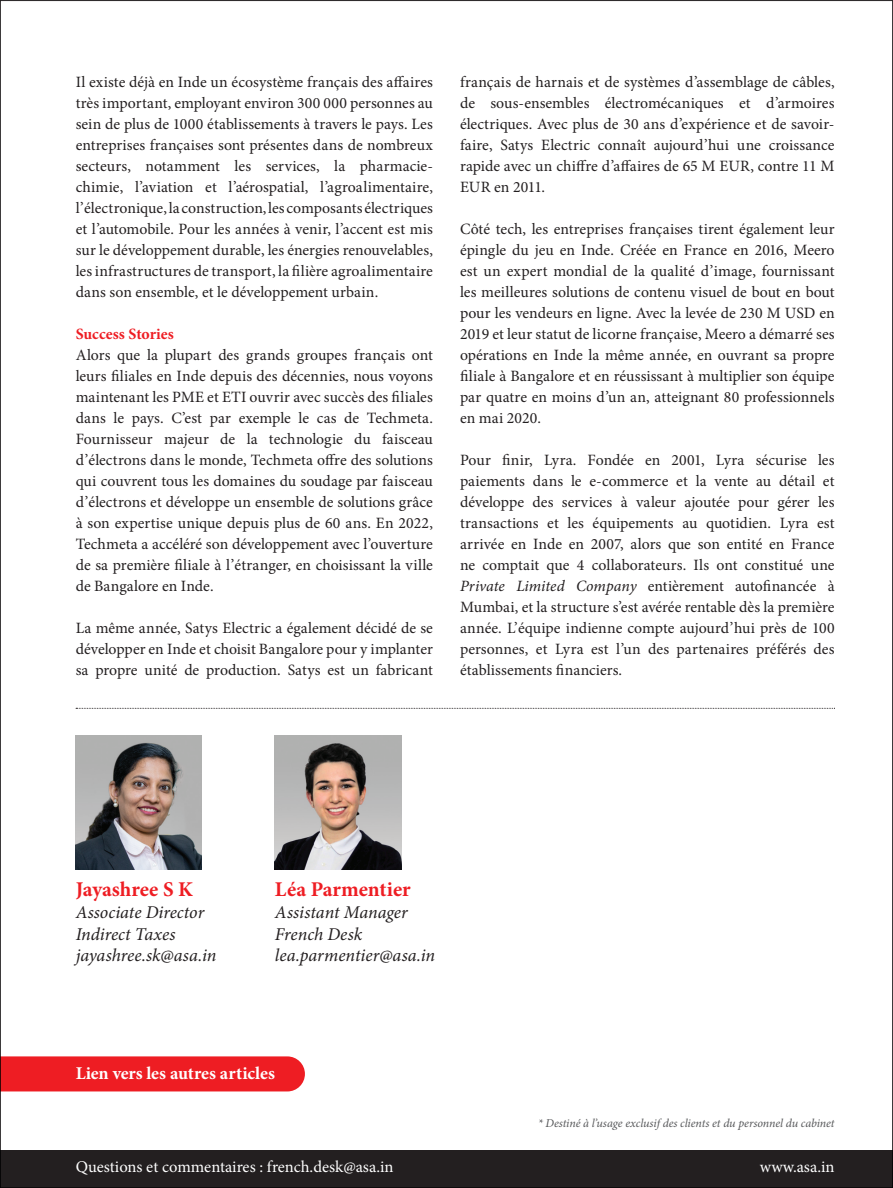
<style>
.page{position:relative;width:893px;height:1188px;background:#fff}
.page>*{position:absolute;margin:0;border:0;box-sizing:border-box;transform-origin:0 0}
.t1{font:700 21px "Minion Pro";letter-spacing:-.005em;color:#ee1d23}
.t2{font:italic 18px/21.6px "Minion Pro";letter-spacing:-.005em;color:#231f20}
.t3{font:700 18px "Minion Pro";letter-spacing:-.005em;color:#fff}
.t4{font:16.5px "Minion Pro";color:#fff}
.t5{font:15.75px/21px "Minion Pro";color:#231f20;text-align:justify}
.t6{font:700 15.75px "Minion Pro";color:#ee1d23}
.t7{font:italic 12px "Minion Pro";letter-spacing:-.01em;color:#57585a}
.s1{font-style:italic}
</style>
<div class="page">
<svg style="left:76px;top:708px;width:758px;height:1px"></svg>
<div style="left:0;top:1150px;width:892px;height:38px;background:#231f20"></div>
<div style="left:2px;top:1056px;width:303px;height:35px;background:#ee1d23"></div>
<img style="left:275px;top:736px;width:126px;height:133px">
<img style="left:76px;top:736px;width:126px;height:133px">
<p class="t5" style="left:76px;top:72px;width:358px">Il existe déjà en Inde un écosystème français des affaires très important, employant environ 300 000 personnes au sein de plus de 1000 établissements à travers le pays. Les entreprises françaises sont présentes dans de nombreux secteurs, notamment les services, la pharmacie&shy;chimie, l’aviation et l’aérospatial, l’agroalimentaire, l’électronique, la construction, les composants électriques et l’automobile. Pour les années à venir, l’accent est mis sur le développement durable, les énergies renouvelables, les infrastructures de transport, la filière agroalimentaire dans son ensemble, et le développement urbain.</p>
<p class="t6" style="left:76px;top:323px;width:100px">Success Stories</p>
<p class="t5" style="left:76px;top:345px;width:358px">Alors que la plupart des grands groupes français ont leurs filiales en Inde depuis des décennies, nous voyons maintenant les PME et ETI ouvrir avec succès des filiales dans le pays. C’est par exemple le cas de Techmeta.<br>Fournisseur majeur de la technologie du faisceau d’électrons dans le monde, Techmeta offre des solutions qui couvrent tous les domaines du soudage par faisceau d’électrons et développe un ensemble de solutions grâce à son expertise unique depuis plus de 60 ans. En 2022, Techmeta a accéléré son développement avec l’ouverture de sa première filiale à l’étranger, en choisissant la ville de Bangalore en Inde.</p>
<p class="t5" style="left:76px;top:617px;width:358px">La même année, Satys Electric a également décidé de se développer en Inde et choisit Bangalore pour y implanter sa propre unité de production. Satys est un fabricant</p>
<p class="t5" style="left:460px;top:72px;width:376px">français de harnais et de systèmes d’assemblage de câbles, de sous-ensembles électromécaniques et d’armoires électriques. Avec plus de 30 ans d’expérience et de savoir&shy;faire, Satys Electric connaît aujourd’hui une croissance rapide avec un chiffre d’affaires de 65 M EUR, contre 11 M EUR en 2011.</p>
<p class="t5" style="left:460px;top:219px;width:376px">Côté tech, les entreprises françaises tirent également leur épingle du jeu en Inde. Créée en France en 2016, Meero est un expert mondial de la qualité d’image, fournissant les meilleures solutions de contenu visuel de bout en bout pour les vendeurs en ligne. Avec la levée de 230 M USD en 2019 et leur statut de licorne française, Meero a démarré ses opérations en Inde la même année, en ouvrant sa propre filiale à Bangalore et en réussissant à multiplier son équipe par quatre en moins d’un an, atteignant 80 professionnels en mai 2020.</p>
<p class="t5" style="left:460px;top:450px;width:376px">Pour finir, Lyra. Fondée en 2001, Lyra sécurise les paiements dans le e-commerce et la vente au détail et développe des services à valeur ajoutée pour gérer les transactions et les équipements au quotidien. Lyra est arrivée en Inde en 2007, alors que son entité en France ne comptait que 4 collaborateurs. Ils ont constitué une <span class="s1">Private Limited Company</span> entièrement autofinancée à Mumbai, et la structure s’est avérée rentable dès la première année. L’équipe indienne compte aujourd’hui près de 100 personnes, et Lyra est l’un des partenaires préférés des établissements financiers.</p>
<h1 class="t1" style="left:76px;top:875px;width:119px">Jayashree S K</h1>
<p class="t2" style="left:76px;top:901px;width:142px">Associate Director<br>Indirect Taxes jayashree.sk@asa.in</p>
<h1 class="t1" style="left:275px;top:875px;width:137px">Léa Parmentier</h1>
<p class="t2" style="left:275px;top:901px;width:162px">Assistant Manager<br>French Desk lea.parmentier@asa.in</p>
<p class="t3" style="left:76px;top:1061px;width:201px">Lien vers les autres articles</p>
<p class="t7" style="left:537px;top:1115px;width:298px">* Destiné à l’usage exclusif des clients et du personnel du cabinet</p>
<p class="t4" style="left:76px;top:1156px;width:319px">Questions et commentaires : french.desk@asa.in</p>
<p class="t4" style="left:759px;top:1156px;width:76px">www.asa.in</p>
</div>
